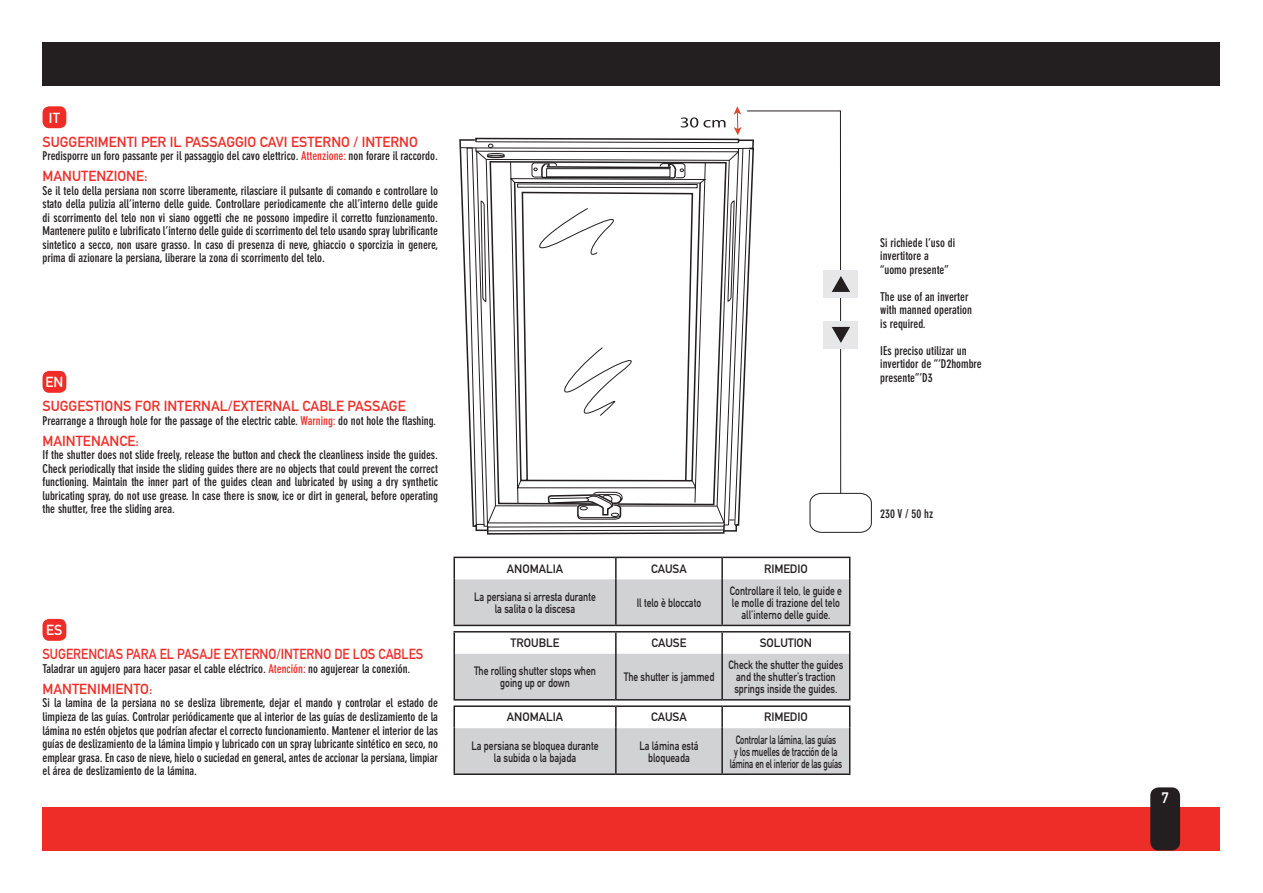
<style>
.page{position:relative;width:1263px;height:893px;background:#fff}
.page>*{position:absolute;margin:0;border:0;box-sizing:border-box;transform-origin:0 0}
.t1{font:15px "DIN Mittelschrift";color:#fff}
.t2{font:14.4px "DIN Mittelschrift";color:#ee2d28}
.t3{font:14.4px "DIN Mittelschrift";color:#ee2d28;scale:.9 1}
.t4{font:14.4px "DIN Mittelschrift";color:#fff}
.t5{font:700 condensed 12px/13.5px "DIN Neuzeit Grotesk";color:#231f20;text-align:justify}
.t6{font:12px/12px "DIN Mittelschrift Alternate";color:#231f20;text-align:center;scale:.8 1}
.t7{font:12px/12px "DIN Mittelschrift Alternate";color:#231f20;text-align:center;scale:.7 1}
.t8{font:12px "DIN Mittelschrift Alternate";color:#231f20}
.s1{color:#ee2d28}
</style>
<div class="page">
<div style="left:43px;top:43px;width:1177px;height:43px;background:#231f20"></div>
<div style="left:43px;top:808px;width:1177px;height:43px;background:#ee2d28"></div>
<div style="left:1150px;top:787px;width:30px;height:63px;background:#231f20;border-radius:9px"></div>
<div style="left:43px;top:106px;width:23px;height:22px;background:#ee2d28;border-radius:7px"></div>
<div style="left:43px;top:371px;width:23px;height:22px;background:#ee2d28;border-radius:7px"></div>
<div style="left:43px;top:619px;width:23px;height:22px;background:#ee2d28;border-radius:7px"></div>
<hr style="left:453px;top:557px;width:163px;height:1px;background:#231f20">
<hr style="left:453px;top:558px;width:2px;height:21px;background:#231f20">
<svg style="left:454px;top:557px;width:396px;height:68px"></svg>
<hr style="left:453px;top:579px;width:2px;height:46px;background:#231f20">
<hr style="left:721px;top:579px;width:2px;height:46px;background:#231f20">
<hr style="left:849px;top:579px;width:1px;height:46px;background:#231f20">
<hr style="left:453px;top:625px;width:163px;height:1px;background:#231f20">
<hr style="left:616px;top:625px;width:106px;height:1px;background:#231f20">
<hr style="left:722px;top:625px;width:128px;height:1px;background:#231f20">
<hr style="left:453px;top:631px;width:163px;height:1px;background:#231f20">
<hr style="left:453px;top:632px;width:2px;height:21px;background:#231f20">
<hr style="left:616px;top:631px;width:106px;height:1px;background:#231f20">
<hr style="left:722px;top:631px;width:128px;height:1px;background:#231f20">
<svg style="left:454px;top:632px;width:396px;height:67px"></svg>
<hr style="left:453px;top:653px;width:2px;height:46px;background:#231f20">
<hr style="left:721px;top:653px;width:2px;height:46px;background:#231f20">
<hr style="left:849px;top:653px;width:1px;height:46px;background:#231f20">
<hr style="left:453px;top:699px;width:163px;height:2px;background:#231f20">
<hr style="left:616px;top:699px;width:106px;height:2px;background:#231f20">
<hr style="left:722px;top:699px;width:128px;height:2px;background:#231f20">
<hr style="left:453px;top:705px;width:163px;height:2px;background:#231f20">
<hr style="left:453px;top:707px;width:2px;height:20px;background:#231f20">
<hr style="left:616px;top:705px;width:106px;height:2px;background:#231f20">
<hr style="left:722px;top:705px;width:128px;height:2px;background:#231f20">
<svg style="left:455px;top:706px;width:395px;height:67px"></svg>
<hr style="left:453px;top:727px;width:2px;height:46px;background:#231f20">
<hr style="left:721px;top:727px;width:2px;height:46px;background:#231f20">
<hr style="left:849px;top:727px;width:1px;height:46px;background:#231f20">
<hr style="left:453px;top:773px;width:163px;height:2px;background:#231f20">
<hr style="left:616px;top:773px;width:106px;height:2px;background:#231f20">
<hr style="left:722px;top:773px;width:128px;height:2px;background:#231f20">
<svg style="left:460px;top:147px;width:14px;height:378px"></svg>
<svg style="left:474px;top:106px;width:398px;height:429px"></svg>
<p class="t4" style="left:49px;top:109px;width:12px">IT</p>
<p class="t2" style="left:43px;top:133px;width:377px">SUGGERIMENTI PER IL PASSAGGIO CAVI ESTERNO / INTERNO</p>
<p class="t5" style="left:43px;top:150px;width:397px">Predisporre un foro passante per il passaggio del cavo elettrico. <span class="s1">Attenzione:</span> non forare il raccordo.</p>
<p class="t2" style="left:43px;top:168px;width:106px">MANUTENZIONE:</p>
<p class="t5" style="left:43px;top:184px;width:397px">Se il telo della persiana non scorre liberamente, rilasciare il pulsante di comando e controllare lo stato della pulizia all’interno delle guide. Controllare periodicamente che all’interno delle guide di scorrimento del telo non vi siano oggetti che ne possono impedire il corretto funzionamento.<br>Mantenere pulito e lubrificato l’interno delle guide di scorrimento del telo usando spray lubrificante sintetico a secco, non usare grasso. In caso di presenza di neve, ghiaccio o sporcizia in genere, prima di azionare la persiana, liberare la zona di scorrimento del telo.</p>
<p class="t4" style="left:45px;top:374px;width:19px">EN</p>
<p class="t2" style="left:43px;top:398px;width:365px">SUGGESTIONS FOR INTERNAL/EXTERNAL CABLE PASSAGE</p>
<p class="t5" style="left:43px;top:414px;width:395px">Prearrange a through hole for the passage of the electric cable. <span class="s1">Warning:</span> do not hole the flashing.</p>
<p class="t2" style="left:43px;top:432px;width:98px">MAINTENANCE:</p>
<p class="t5" style="left:43px;top:449px;width:397px">If the shutter does not slide freely, release the button and check the cleanliness inside the guides.<br>Check periodically that inside the sliding guides there are no objects that could prevent the correct functioning. Maintain the inner part of the guides clean and lubricated by using a dry synthetic lubricating spray, do not use grease. In case there is snow, ice or dirt in general, before operating the shutter, free the sliding area.</p>
<p class="t4" style="left:46px;top:622px;width:18px">ES</p>
<p class="t3" style="left:43px;top:646px;width:425px">SUGERENCIAS PARA EL PASAJE EXTERNO/INTERNO DE LOS CABLES</p>
<p class="t5" style="left:43px;top:662px;width:369px">Taladrar un agujero para hacer pasar el cable eléctrico. <span class="s1">Atención:</span> no agujerear la conexión.</p>
<p class="t2" style="left:43px;top:680px;width:111px">MANTENIMIENTO:</p>
<p class="t5" style="left:43px;top:697px;width:397px">Si la lamina de la persiana no se desliza libremente, dejar el mando y controlar el estado de limpieza de las guías. Controlar periódicamente que al interior de las guías de deslizamiento de la lámina no estén objetos que podrían afectar el correcto funcionamiento. Mantener el interior de las guías de deslizamiento de la lámina limpio y lubricado con un spray lubricante sintético en seco, no emplear grasa. En caso de nieve, hielo o suciedad en general, antes de accionar la persiana, limpiar el área de deslizamiento de la lámina.</p>
<p class="t8" style="left:507px;top:561px;width:52px">ANOMALIA</p>
<p class="t8" style="left:651px;top:561px;width:37px">CAUSA</p>
<p class="t8" style="left:764px;top:561px;width:44px">rimedio</p>
<p class="t6" style="left:474px;top:590px;width:153px">La persiana si arresta durante la salita o la discesa</p>
<p class="t6" style="left:637px;top:596px;width:82px">Il telo è bloccato</p>
<p class="t6" style="left:730px;top:584px;width:142px">Controllare il telo, le guide e le molle di trazione del telo all’interno delle guide.</p>
<p class="t8" style="left:511px;top:636px;width:8px">Troubl</p>
<p class="t8" style="left:553px;top:636px;width:8px">e</p>
<p class="t8" style="left:651px;top:636px;width:36px">Caus e</p>
<p class="t8" style="left:760px;top:636px;width:54px">Solution</p>
<p class="t6" style="left:474px;top:665px;width:154px">The rolling shutter stops when going up or down</p>
<p class="t6" style="left:624px;top:671px;width:115px">The shutter is jammed</p>
<p class="t6" style="left:729px;top:659px;width:145px">Check the shutter the guides and the shutter’s traction springs inside the guides.</p>
<p class="t8" style="left:507px;top:710px;width:52px">ANOMALIA</p>
<p class="t8" style="left:651px;top:710px;width:37px">CAUSA</p>
<p class="t8" style="left:764px;top:710px;width:44px">rimedio</p>
<p class="t6" style="left:471px;top:739px;width:160px">La persiana se bloquea durante la subida o la bajada</p>
<p class="t6" style="left:639px;top:739px;width:76px">La lámina está bloqueada</p>
<p class="t7" style="left:730px;top:733px;width:162px">Controlar la lámina, las guías<br>y los muelles de tracción de la lámina en el interior de las guías</p>
<p class="t5" style="left:880px;top:236px;width:76px;text-align:left">Si richiede l’uso di invertitore a “uomo presente”</p>
<p class="t5" style="left:880px;top:290px;width:93px;text-align:left">The use of an inverter with manned operation is required.</p>
<p class="t5" style="left:880px;top:344px;width:103px;text-align:left">IEs preciso utilizar un invertidor de “‘D2hombre presente”’D3</p>
<p class="t5" style="left:880px;top:507px;width:55px">230 V / 50 hz</p>
<p class="t1" style="left:1161px;top:789px;width:9px">7</p>
</div>
